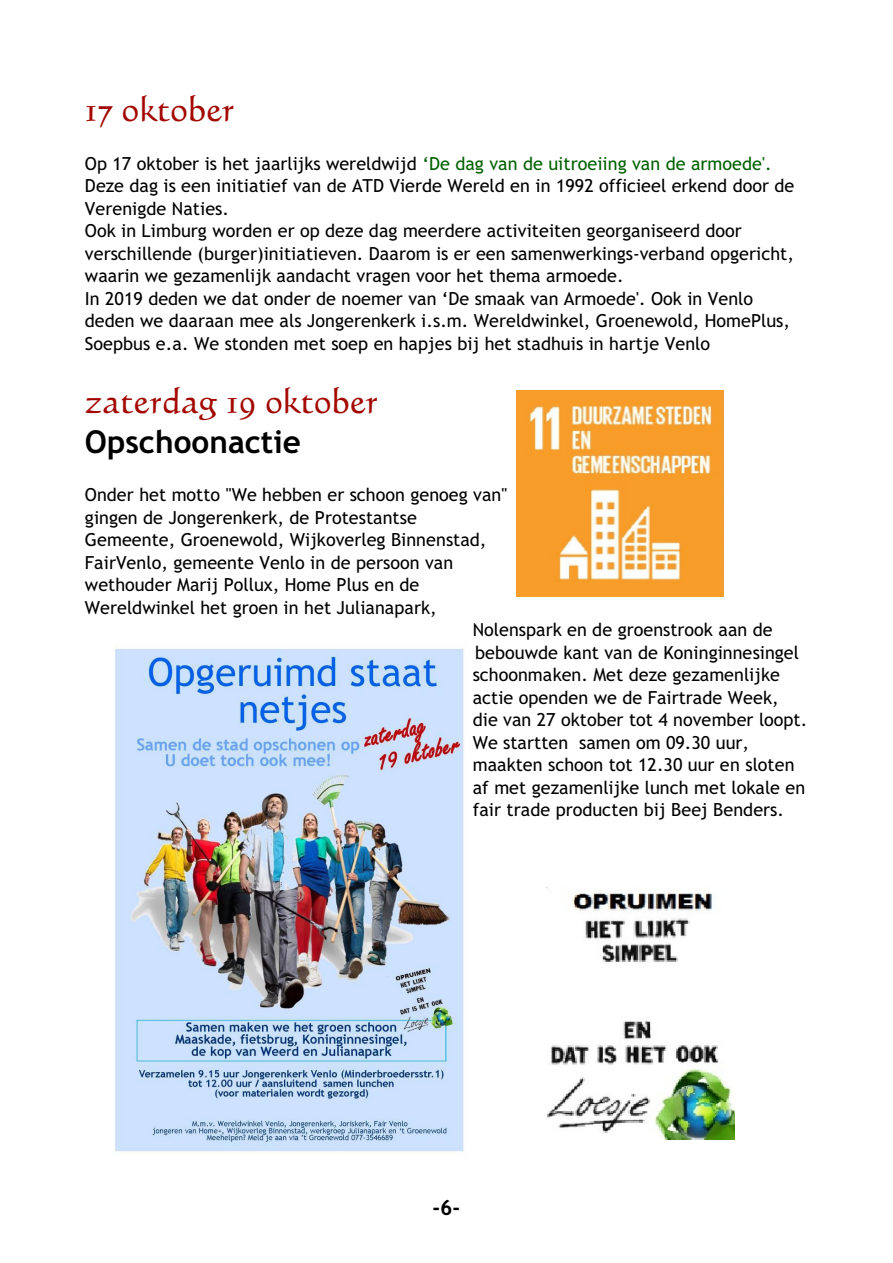
<style>
.page{position:relative;width:893px;height:1263px;background:#fff}
.page>*{position:absolute;margin:0;border:0;box-sizing:border-box;transform-origin:0 0}
.t1{font:36px "Calligraphic 421 BT Roman B";letter-spacing:.005em;color:#a30800}
.t2{font:700 31.5px "Trebuchet MS";color:#000}
.t3{font:700 21px "Trebuchet MS";color:#000}
.t4{font:18px/22.5px "Trebuchet MS";color:#000}
.s1{color:#006100}
</style>
<div class="page">
<img style="left:546px;top:887px;width:188px;height:253px">
<img style="left:114px;top:647px;width:351px;height:505px">
<img style="left:517px;top:391px;width:206px;height:206px">
<h1 class="t1" style="left:85px;top:94px;width:151px">17 oktober</h1>
<p class="t4" style="left:85px;top:154px;width:711px">Op 17 oktober is het jaarlijks wereldwijd <span class="s1">‘De dag van de uitroeiing van de armoede'.<br></span>Deze dag is een initiatief van de ATD Vierde Wereld en in 1992 officieel erkend door de Verenigde Naties.<br>Ook in Limburg worden er op deze dag meerdere activiteiten georganiseerd door verschillende (burger)initiatieven. Daarom is er een samenwerkings-verband opgericht, waarin we gezamenlijk aandacht vragen voor het thema armoede.<br>In 2019 deden we dat onder de noemer van ‘De smaak van Armoede'. Ook in Venlo deden we daaraan mee als Jongerenkerk i.s.m. Wereldwinkel, Groenewold, HomePlus, Soepbus e.a. We stonden met soep en hapjes bij het stadhuis in hartje Venlo</p>
<h1 class="t1" style="left:85px;top:386px;width:294px">zaterdag 19 oktober</h1>
<h2 class="t2" style="left:85px;top:430px;width:217px">Opschoonactie</h2>
<p class="t4" style="left:85px;top:485px;width:424px">Onder het motto "We hebben er schoon genoeg van"</p>
<p class="t4" style="left:85px;top:508px;width:333px">gingen de Jongerenkerk, de Protestantse</p>
<p class="t4" style="left:85px;top:530px;width:403px">Gemeente, Groenewold, Wijkoverleg Binnenstad,</p>
<p class="t4" style="left:85px;top:553px;width:370px">FairVenlo, gemeente Venlo in de persoon van</p>
<p class="t4" style="left:85px;top:575px;width:336px">wethouder Marij Pollux, Home Plus en de</p>
<p class="t4" style="left:85px;top:598px;width:353px">Wereldwinkel het groen in het Julianapark,</p>
<p class="t4" style="left:473px;top:620px;width:301px">Nolenspark en de groenstrook aan de</p>
<p class="t4" style="left:475px;top:643px;width:325px">bebouwde kant van de Koninginnesingel</p>
<p class="t4" style="left:473px;top:665px;width:309px">schoonmaken. Met deze gezamenlijke</p>
<p class="t4" style="left:473px;top:688px;width:307px">actie openden we de Fairtrade Week,</p>
<p class="t4" style="left:473px;top:710px;width:336px">die van 27 oktober tot 4 november loopt.</p>
<p class="t4" style="left:473px;top:733px;width:278px">We startten samen om 09.30 uur,</p>
<p class="t4" style="left:473px;top:755px;width:323px">maakten schoon tot 12.30 uur en sloten</p>
<p class="t4" style="left:473px;top:778px;width:334px">af met gezamenlijke lunch met lokale en</p>
<p class="t4" style="left:473px;top:800px;width:313px">fair trade producten bij Beej Benders.</p>
<p class="t3" style="left:432px;top:1199px;width:29px">-6-</p>
</div>
